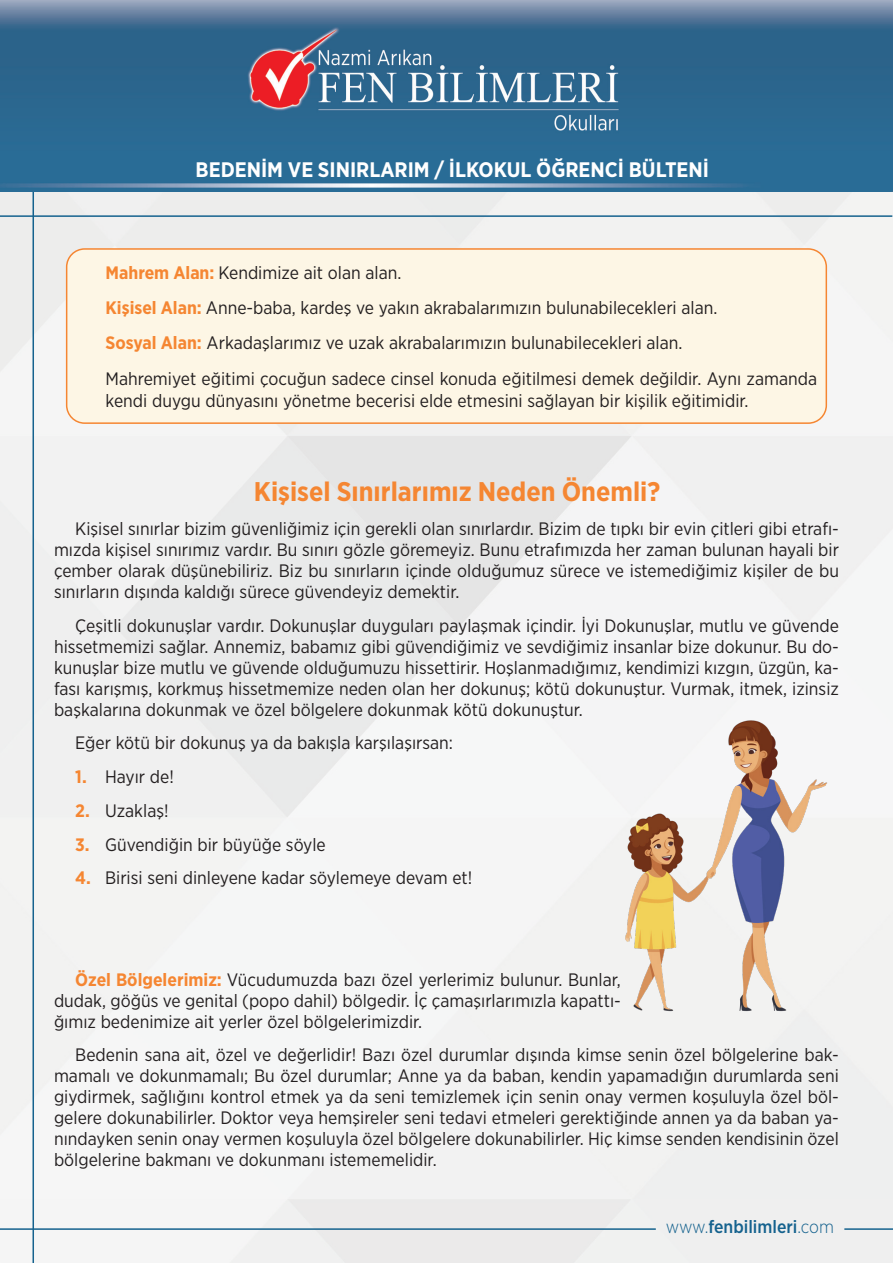
<style>
.page{position:relative;width:893px;height:1263px;background:#fff}
.page>*{position:absolute;margin:0;border:0;box-sizing:border-box;transform-origin:0 0}
.t1{font:700 27px "Gotham Narrow";color:#f58632}
.t2{font:700 21px "Gotham Narrow";color:#fff}
.t3{font:18px/21px "Gotham Narrow";color:#231f20;text-align:justify}
.t4{font:500 18px "Gotham Narrow";color:#15628e}
.s1{font-weight:700;color:#f58632}
.s2{font-weight:300}
</style>
<div class="page">
<img style="left:1px;top:191px;width:892px;height:1072px">
<hr style="left:33px;top:192px;width:1px;height:1071px;background:#15628e">
<hr style="left:0;top:215px;width:892px;height:2px;background:#15628e">
<hr style="left:0;top:1228px;width:656px;height:2px;background:#15628e">
<img style="left:0;top:0;width:893px;height:191px">
<hr style="left:844px;top:1228px;width:49px;height:2px;background:#15628e">
<div style="left:67px;top:249px;width:759px;height:174px;background:#fdf6e5;border-radius:18px"></div>
<div style="left:66px;top:248px;width:761px;height:176px;border:2px solid #f58632;border-radius:18px"></div>
<img style="left:621px;top:719px;width:208px;height:296px">
<p class="t2" style="left:196px;top:156px;width:515px">BEDENİM VE SINIRLARIM / İLKOKUL ÖĞRENCİ BÜLTENİ</p>
<p class="t3" style="left:106px;top:262px;width:297px"><span class="s1">Mahrem Alan:</span> Kendimize ait olan alan.</p>
<p class="t3" style="left:106px;top:297px;width:613px"><span class="s1">Kişisel Alan:</span> Anne-baba, kardeş ve yakın akrabalarımızın bulunabilecekleri alan.</p>
<p class="t3" style="left:106px;top:332px;width:578px"><span class="s1">Sosyal Alan:</span> Arkadaşlarımız ve uzak akrabalarımızın bulunabilecekleri alan.</p>
<p class="t3" style="left:106px;top:367px;width:713px;line-height:22.5px">Mahremiyet eğitimi çocuğun sadece cinsel konuda eğitilmesi demek değildir. Aynı zamanda kendi duygu dünyasını yönetme becerisi elde etmesini sağlayan bir kişilik eğitimidir.</p>
<p class="t1" style="left:254px;top:474px;width:408px">Kişisel Sınırlarımız Neden Önemli?</p>
<p class="t3" style="left:54px;top:518px;width:786px;text-indent:21px">Kişisel sınırlar bizim güvenliğimiz için gerekli olan sınırlardır. Bizim de tıpkı bir evin çitleri gibi etrafı&shy;mızda kişisel sınırımız vardır. Bu sınırı gözle göremeyiz. Bunu etrafımızda her zaman bulunan hayali bir çember olarak düşünebiliriz. Biz bu sınırların içinde olduğumuz sürece ve istemediğimiz kişiler de bu sınırların dışında kaldığı sürece güvendeyiz demektir.</p>
<p class="t3" style="left:54px;top:614px;width:786px;text-indent:21px">Çeşitli dokunuşlar vardır. Dokunuşlar duyguları paylaşmak içindir. İyi Dokunuşlar, mutlu ve güvende hissetmemizi sağlar. Annemiz, babamız gibi güvendiğimiz ve sevdiğimiz insanlar bize dokunur. Bu do&shy;kunuşlar bize mutlu ve güvende olduğumuzu hissettirir. Hoşlanmadığımız, kendimizi kızgın, üzgün, ka&shy;fası karışmış, korkmuş hissetmemize neden olan her dokunuş; kötü dokunuştur. Vurmak, itmek, izinsiz başkalarına dokunmak ve özel bölgelere dokunmak kötü dokunuştur.</p>
<p class="t3" style="left:75px;top:732px;width:379px">Eğer kötü bir dokunuş ya da bakışla karşılaşırsan:</p>
<p class="t3" style="left:75px;top:766px;width:100px"><span class="s1">1.</span> Hayır de!</p>
<p class="t3" style="left:75px;top:800px;width:95px"><span class="s1">2.</span> Uzaklaş!</p>
<p class="t3" style="left:75px;top:833px;width:252px"><span class="s1">3.</span> Güvendiğin bir büyüğe söyle</p>
<p class="t3" style="left:75px;top:867px;width:398px"><span class="s1">4.</span> Birisi seni dinleyene kadar söylemeye devam et!</p>
<p class="t3" style="left:54px;top:968px;width:568px;text-indent:21px"><span class="s1">Özel Bölgelerimiz:</span> Vücudumuzda bazı özel yerlerimiz bulunur. Bunlar, dudak, göğüs ve genital (popo dahil) bölgedir. İç çamaşırlarımızla kapattı&shy;ğımız bedenimize ait yerler özel bölgelerimizdir.</p>
<p class="t3" style="left:54px;top:1044px;width:786px;text-indent:21px">Bedenin sana ait, özel ve değerlidir! Bazı özel durumlar dışında kimse senin özel bölgelerine bak&shy;mamalı ve dokunmamalı; Bu özel durumlar; Anne ya da baban, kendin yapamadığın durumlarda seni giydirmek, sağlığını kontrol etmek ya da seni temizlemek için senin onay vermen koşuluyla özel böl&shy;gelere dokunabilirler. Doktor veya hemşireler seni tedavi etmeleri gerektiğinde annen ya da baban ya&shy;nındayken senin onay vermen koşuluyla özel bölgelere dokunabilirler. Hiç kimse senden kendisinin özel bölgelerine bakmanı ve dokunmanı istememelidir.</p>
<p class="t4" style="left:666px;top:1216px;width:170px"><span class="s2">www.</span>fenbilimleri<span class="s2">.com</span></p>
</div>
